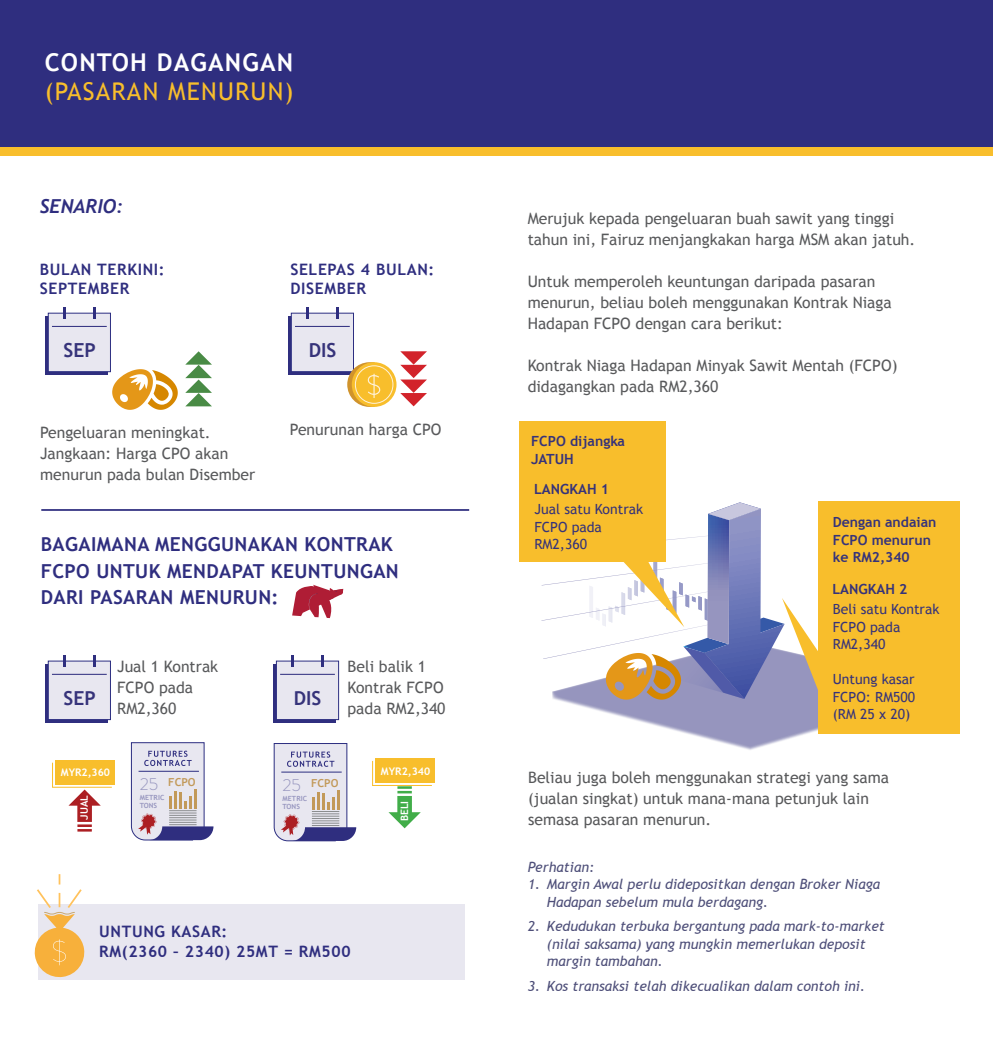
<style>
.page{position:relative;width:993px;height:1042px;background:#fff}
.page>*{position:absolute;margin:0;border:0;box-sizing:border-box;transform-origin:0 0}
.t1{font:24.5px "Trebuchet MS";letter-spacing:.05em;color:#f8be2c}
.t2{font:700 24.5px "Trebuchet MS";letter-spacing:.05em;color:#fff}
.t3{font:700 19.43px "Trebuchet MS";color:#36337a}
.t4{font:700 19.25px/26.2px "Trebuchet MS";letter-spacing:.02em;color:#2f2e7f}
.t5{font:italic 700 19.25px "Trebuchet";color:#2f2e7f}
.t6{font:700 19.25px "Trebuchet MS";color:#36337a}
.t7{font:15.75px/21px "Trebuchet MS";color:#58595b}
.t8{font:700 15.75px/19.2px "Trebuchet MS";letter-spacing:.04em;color:#2f2e7f}
.t9{font:italic 14px/17.5px "Trebuchet MS";color:#4e4f79}
.t10{font:14px/17.5px "Trebuchet MS";color:#36337a}
.t11{font:700 14px/17.5px "Trebuchet MS";color:#36337a}
.t12{font:700 11.03px "Trebuchet MS";color:#c29959}
.t13{font:700 10.5px "Trebuchet MS";color:#fff}
.t14{font:700 10.15px "Trebuchet MS";color:#fff}
.t15{font:700 7.17px/7.9px "Trebuchet MS";letter-spacing:.01em;color:#9796bf}
.s1{font-family:"Brandon Grotesque";font-weight:300;font-size:17.32px;color:#9796bf}
</style>
<div class="page">
<div style="left:55px;top:760px;width:60px;height:25px;background:#f8be2c"></div>
<div style="left:375px;top:758px;width:59px;height:25px;background:#f8be2c"></div>
<div style="left:39px;top:904px;width:425px;height:75px;background:#e8e7f0"></div>
<div style="left:519px;top:421px;width:146px;height:141px;background:#f8be2c"></div>
<div style="left:817px;top:501px;width:142px;height:232px;background:#f8be2c"></div>
<div style="left:0;top:0;width:992px;height:153px;background:#2f2e7f"></div>
<div style="left:0;top:147px;width:992px;height:9px;background:#f8be2c"></div>
<div style="left:45px;top:316px;width:62px;height:59px;background:#2f2e7f"></div>
<div style="left:48px;top:313px;width:63px;height:59px;background:#e8e7f0;border:1px solid #2c2e81"></div>
<hr style="left:52px;top:326px;width:55px;height:1px;background:#2f2e7f">
<svg style="left:63px;top:308px;width:2px;height:11px"></svg>
<svg style="left:93px;top:308px;width:2px;height:11px"></svg>
<div style="left:45px;top:664px;width:62px;height:59px;background:#2f2e7f"></div>
<div style="left:48px;top:661px;width:63px;height:59px;background:#e8e7f0;border:1px solid #2c2e81"></div>
<hr style="left:52px;top:674px;width:55px;height:1px;background:#2f2e7f">
<svg style="left:63px;top:655px;width:2px;height:12px"></svg>
<svg style="left:93px;top:655px;width:2px;height:12px"></svg>
<div style="left:288px;top:316px;width:62px;height:59px;background:#2f2e7f"></div>
<div style="left:291px;top:313px;width:62px;height:59px;background:#e8e7f0;border:1px solid #2c2e81"></div>
<hr style="left:295px;top:326px;width:54px;height:1px;background:#2f2e7f">
<svg style="left:306px;top:308px;width:2px;height:11px"></svg>
<svg style="left:336px;top:308px;width:2px;height:11px"></svg>
<div style="left:273px;top:664px;width:62px;height:59px;background:#2f2e7f"></div>
<div style="left:276px;top:661px;width:62px;height:59px;background:#e8e7f0;border:1px solid #2c2e81"></div>
<hr style="left:280px;top:674px;width:55px;height:1px;background:#2f2e7f">
<svg style="left:291px;top:655px;width:2px;height:12px"></svg>
<svg style="left:321px;top:655px;width:2px;height:12px"></svg>
<svg style="left:185px;top:351px;width:27px;height:55px"></svg>
<svg style="left:400px;top:351px;width:27px;height:55px"></svg>
<hr style="left:41px;top:509px;width:428px;height:2px;background:#2f2e7f">
<svg style="left:131px;top:742px;width:82px;height:98px;background:#c9c4d5"></svg>
<hr style="left:194px;top:789px;width:3px;height:19px;background:#c29959">
<svg style="left:274px;top:743px;width:82px;height:98px;background:#c9c5d5"></svg>
<hr style="left:337px;top:790px;width:3px;height:19px;background:#c29959">
<svg style="left:351px;top:362px;width:45px;height:45px"></svg>
<div style="left:355px;top:365px;width:38px;height:39px;border:1px solid #fff2da;border-radius:50%"></div>
<svg style="left:347px;top:362px;width:33px;height:45px"></svg>
<svg style="left:292px;top:585px;width:51px;height:33px"></svg>
<svg style="left:34px;top:874px;width:51px;height:105px"></svg>
<svg style="left:52px;top:762px;width:60px;height:69px"></svg>
<svg style="left:372px;top:760px;width:60px;height:68px"></svg>
<svg style="left:112px;top:369px;width:66px;height:41px"></svg>
<svg style="left:541px;top:502px;width:402px;height:248px"></svg>
<h1 class="t2" style="left:45px;top:47px;width:250px">CONTOH DAGANGAN</h1>
<h1 class="t1" style="left:45px;top:77px;width:250px">(PASARAN MENURUN)</h1>
<p class="t5" style="left:40px;top:194px;width:85px">SENARIO:</p>
<p class="t8" style="left:40px;top:259px;width:126px">BULAN TERKINI:<br>SEPTEMBER</p>
<p class="t3" style="left:63px;top:338px;width:34px">SEP</p>
<p class="t8" style="left:290px;top:259px;width:145px">SELEPAS 4 BULAN:<br>DISEMBER</p>
<p class="t3" style="left:308px;top:338px;width:29px">DIS</p>
<p class="t7" style="left:40px;top:422px;width:217px">Pengeluaran meningkat.<br>Jangkaan: Harga CPO akan menurun pada bulan Disember</p>
<p class="t7" style="left:290px;top:419px;width:153px">Penurunan harga CPO</p>
<p class="t4" style="left:41px;top:531px;width:359px">BAGAIMANA MENGGUNAKAN KONTRAK<br>FCPO UNTUK MENDAPAT KEUNTUNGAN<br>DARI PASARAN MENURUN:</p>
<p class="t6" style="left:64px;top:686px;width:34px">SEP</p>
<p class="t7" style="left:117px;top:656px;width:102px">Jual 1 Kontrak<br>FCPO pada<br>RM2,360</p>
<p class="t6" style="left:294px;top:686px;width:29px">DIS</p>
<p class="t7" style="left:347px;top:656px;width:99px">Beli balik 1<br>Kontrak FCPO pada RM2,340</p>
<p class="t13" style="left:61px;top:766px;width:51px">MYR2,360</p>
<p class="t13" style="left:381px;top:764px;width:51px">MYR2,340</p>
<p class="t14" style="left:78px;top:819px;width:26px;rotate:-90deg">JUAL</p>
<p class="t14" style="left:398px;top:821px;width:22px;rotate:-90deg">BELI</p>
<p class="t12" style="left:140px;top:775px;width:57px"><span class="s1">25</span> FCPO</p>
<p class="t15" style="left:140px;top:793px;width:26px">METRIC<br>TONS</p>
<p class="t12" style="left:282px;top:776px;width:57px"><span class="s1">25</span> FCPO</p>
<p class="t15" style="left:282px;top:794px;width:26px">METRIC<br>TONS</p>
<p class="t8" style="left:99px;top:922px;width:253px">UNTUNG KASAR:<br>RM(2360 – 2340) 25MT = RM500</p>
<p class="t7" style="left:527px;top:208px;width:389px">Merujuk kepada pengeluaran buah sawit yang tinggi tahun ini, Fairuz menjangkakan harga MSM akan jatuh.</p>
<p class="t7" style="left:527px;top:271px;width:365px">Untuk memperoleh keuntungan daripada pasaran menurun, beliau boleh menggunakan Kontrak Niaga<br>Hadapan FCPO dengan cara berikut:</p>
<p class="t7" style="left:527px;top:355px;width:371px">Kontrak Niaga Hadapan Minyak Sawit Mentah (FCPO) didagangkan pada RM2,360</p>
<p class="t11" style="left:531px;top:432px;width:95px">FCPO dijangka<br>JATUH</p>
<p class="t11" style="left:534px;top:480px;width:76px">LANGKAH 1</p>
<p class="t10" style="left:534px;top:500px;width:110px">Jual satu Kontrak<br>FCPO pada<br>RM2,360</p>
<p class="t11" style="left:832px;top:513px;width:105px">Dengan andaian<br>FCPO menurun ke RM2,340</p>
<p class="t11" style="left:832px;top:580px;width:76px">LANGKAH 2</p>
<p class="t10" style="left:832px;top:601px;width:108px">Beli satu Kontrak<br>FCPO pada<br>RM2,340</p>
<p class="t10" style="left:832px;top:671px;width:84px;text-align:justify">Untung kasar FCPO: RM500 (RM 25 x 20)</p>
<p class="t7" style="left:528px;top:767px;width:362px">Beliau juga boleh menggunakan strategi yang sama (jualan singkat) untuk mana-mana petunjuk lain semasa pasaran menurun.</p>
<p class="t9" style="left:527px;top:858px;width:68px">Perhatian:</p>
<p class="t9" style="left:546px;top:876px;width:335px;text-indent:-19px">1. Margin Awal perlu didepositkan dengan Broker Niaga<br>Hadapan sebelum mula berdagang.</p>
<p class="t9" style="left:546px;top:918px;width:339px;text-indent:-19px">2. Kedudukan terbuka bergantung pada mark-to-market (nilai saksama) yang mungkin memerlukan deposit margin tambahan.</p>
<p class="t9" style="left:527px;top:977px;width:339px">3. Kos transaksi telah dikecualikan dalam contoh ini.</p>
</div>
